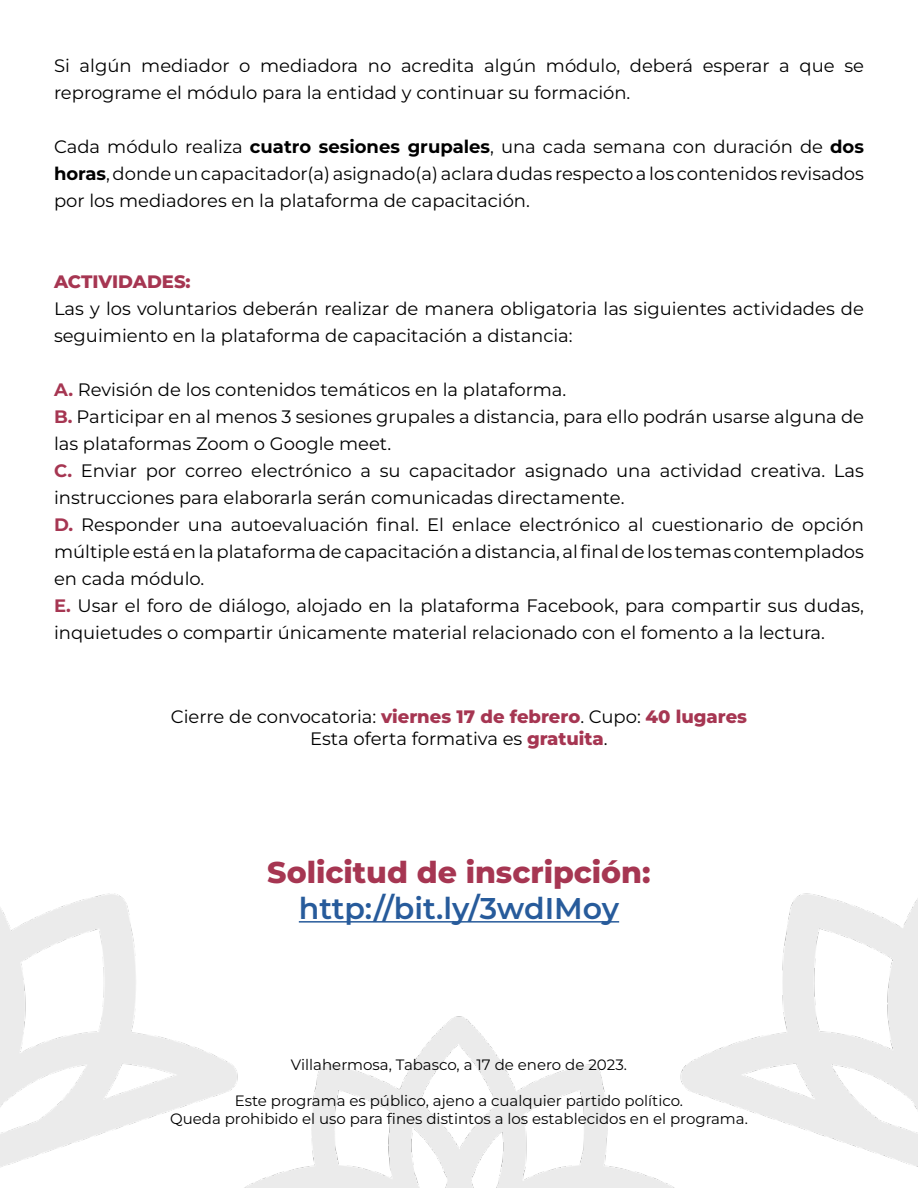
<style>
.page{position:relative;width:918px;height:1188px;background:#fff}
.page>*{position:absolute;margin:0;border:0;box-sizing:border-box;transform-origin:0 0}
.t1{font:800 30px "Montserrat";color:#a63652}
.t2{font:600 30px "Montserrat";color:#275b9b}
.t3{font:18px/27px "Montserrat";color:#000}
.t4{font:800 18px "Montserrat";color:#a63652}
.t5{font:15px/18px "Montserrat";color:#000;text-align:center}
.s1{font-weight:700}
.s2{font-weight:700;color:#a63652}
.s3{font-weight:800;color:#a63652}
</style>
<div class="page">
<img style="left:0;top:893px;width:918px;height:295px">
<hr style="left:299px;top:921px;width:320px;height:2px;background:#275b9b">
<p class="t3" style="left:54px;top:52px;width:812px">Si algún mediador o mediadora no acredita algún módulo, deberá esperar a que se reprograme el módulo para la entidad y continuar su formación.</p>
<p class="t3" style="left:54px;top:133px;width:812px;text-align:justify">Cada módulo realiza <span class="s1">cuatro sesiones grupales</span>, una cada semana con duración de <span class="s1">dos horas</span>, donde un capacitador(a) asignado(a) aclara dudas respecto a los contenidos revisados por los mediadores en la plataforma de capacitación.</p>
<p class="t4" style="left:54px;top:270px;width:138px">ACTIVIDADES:</p>
<p class="t3" style="left:54px;top:295px;width:812px">Las y los voluntarios deberán realizar de manera obligatoria las siguientes actividades de seguimiento en la plataforma de capacitación a distancia:</p>
<p class="t3" style="left:54px;top:376px;width:812px"><span class="s2">A.</span> Revisión de los contenidos temáticos en la plataforma.<br><span class="s2">B.</span> Participar en al menos 3 sesiones grupales a distancia, para ello podrán usarse alguna de las plataformas Zoom o Google meet.<br><span class="s2">C.</span> Enviar por correo electrónico a su capacitador asignado una actividad creativa. Las instrucciones para elaborarla serán comunicadas directamente.<br><span class="s2">D.</span> Responder una autoevaluación final. El enlace electrónico al cuestionario de opción múltiple está en la plataforma de capacitación a distancia, al final de los temas contemplados en cada módulo.<br><span class="s2">E.</span> Usar el foro de diálogo, alojado en la plataforma Facebook, para compartir sus dudas, inquietudes o compartir únicamente material relacionado con el fomento a la lectura.</p>
<p class="t3" style="left:171px;top:706px;width:578px;line-height:21.6px;text-align:center">Cierre de convocatoria: <span class="s3">viernes 17 de febrero</span>. Cupo: <span class="s3">40 lugares<br></span>Esta oferta formativa es <span class="s3">gratuita</span>.</p>
<h1 class="t1" style="left:267px;top:852px;width:385px">Solicitud de inscripción:</h1>
<h1 class="t2" style="left:299px;top:888px;width:322px">http://bit.ly/3wdIMoy</h1>
<p class="t5" style="left:291px;top:1055px;width:338px">Villahermosa, Tabasco, a 17 de enero de 2023.</p>
<p class="t5" style="left:170px;top:1091px;width:579px">Este programa es público, ajeno a cualquier partido político.<br>Queda prohibido el uso para fines distintos a los establecidos en el programa.</p>
</div>
